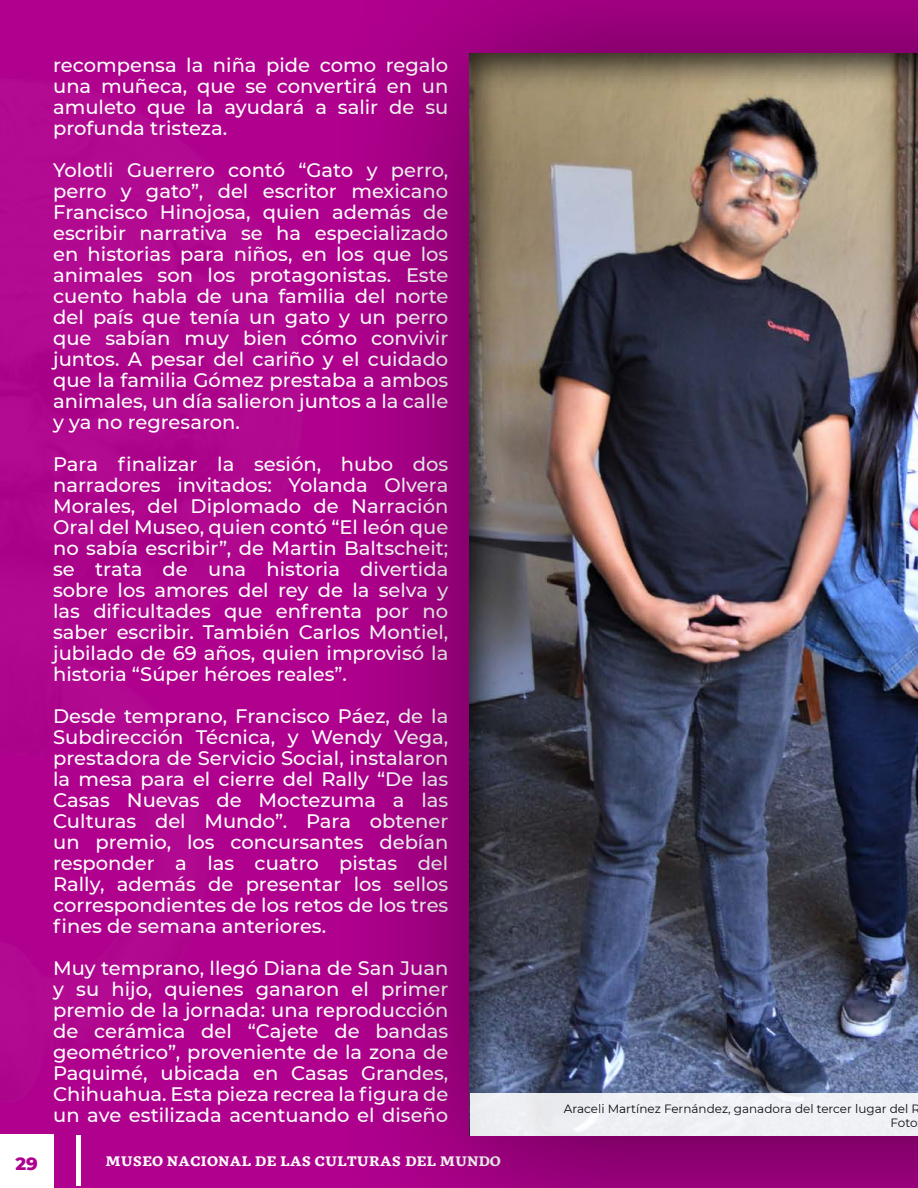
<style>
.page{position:relative;width:918px;height:1188px;background:#b0008e}
.page>*{position:absolute;margin:0;border:0;box-sizing:border-box;transform-origin:0 0}
.t1{font:500 19.5px/21px "Montserrat";color:#fff;text-align:justify}
.t2{font:800 18px "Montserrat";color:#b0008e}
.t3{font:12px/14.4px "Montserrat";color:#000;text-align:right}
.t4{font:700 12px "GMX";color:#fff}
</style>
<div class="page">
<img style="left:0;top:82px;width:278px;height:1053px">
<hr style="left:76px;top:1136px;width:4px;height:50px;background:#fff">
<div style="left:0;top:1135px;width:53px;height:53px;background:#fff"></div>
<div style="left:326px;top:0;width:592px;height:1188px;background:#000;opacity:.5"></div>
<div style="left:457px;top:43px;width:461px;height:1094px;background:#000;opacity:.75"></div>
<div style="left:470px;top:1093px;width:448px;height:43px;background:#eef0f4"></div>
<p class="t1" style="left:53px;top:54px;width:397px">recompensa la niña pide como regalo una muñeca, que se convertirá en un amuleto que la ayudará a salir de su profunda tristeza.</p>
<p class="t1" style="left:53px;top:159px;width:397px">Yolotli Guerrero contó “Gato y perro, perro y gato”, del escritor mexicano Francisco Hinojosa, quien además de escribir narrativa se ha especializado en historias para niños, en los que los animales son los protagonistas. Este cuento habla de una familia del norte del país que tenía un gato y un perro que sabían muy bien cómo convivir juntos. A pesar del cariño y el cuidado que la familia Gómez prestaba a ambos animales, un día salieron juntos a la calle y ya no regresaron.</p>
<p class="t1" style="left:53px;top:453px;width:397px">Para finalizar la sesión, hubo dos narradores invitados: Yolanda Olvera Morales, del Diplomado de Narración Oral del Museo, quien contó “El león que no sabía escribir”, de Martin Baltscheit; se trata de una historia divertida sobre los amores del rey de la selva y las dificultades que enfrenta por no saber escribir. También Carlos Montiel, jubilado de 69 años, quien improvisó la historia “Súper héroes reales”.</p>
<p class="t1" style="left:53px;top:705px;width:397px">Desde temprano, Francisco Páez, de la Subdirección Técnica, y Wendy Vega, prestadora de Servicio Social, instalaron la mesa para el cierre del Rally “De las Casas Nuevas de Moctezuma a las Culturas del Mundo”. Para obtener un premio, los concursantes debían responder a las cuatro pistas del Rally, además de presentar los sellos correspondientes de los retos de los tres fines de semana anteriores.</p>
<p class="t1" style="left:53px;top:957px;width:397px">Muy temprano, llegó Diana de San Juan y su hijo, quienes ganaron el primer premio de la jornada: una reproducción de cerámica del “Cajete de bandas geométrico”, proveniente de la zona de Paquimé, ubicada en Casas Grandes, Chihuahua. Esta pieza recrea la figura de un ave estilizada acentuando el diseño</p>
<p class="t2" style="left:15px;top:1151px;width:24px">29</p>
<p class="t4" style="left:105px;top:1152px;width:397px">MUSEO NACIONAL DE LAS CULTURAS DEL MUNDO</p>
<p class="t3" style="left:564px;top:1101px;width:358px">Araceli Martínez Fernández, ganadora del tercer lugar del R<br>Foto</p>
</div>
